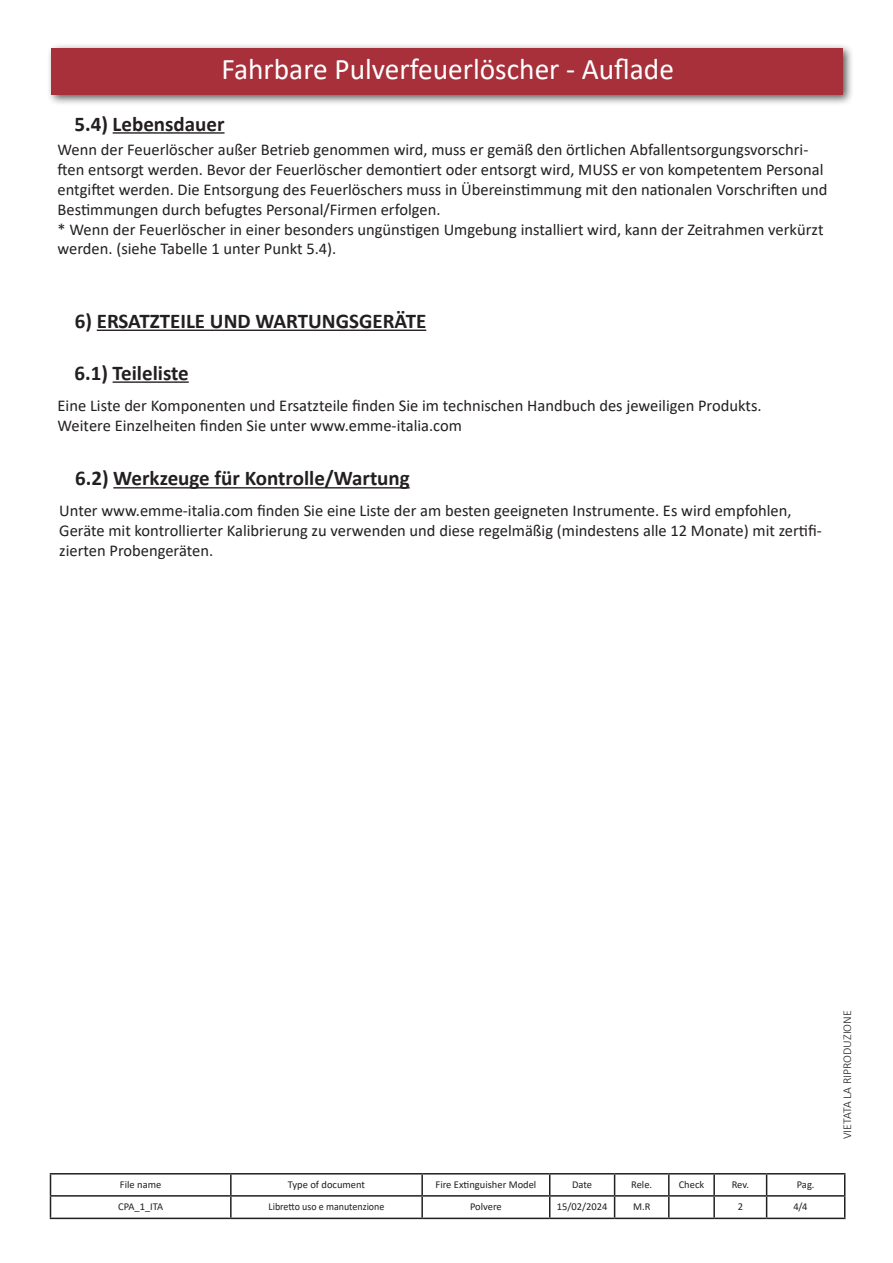
<style>
.page{position:relative;width:893px;height:1263px;background:#fff}
.page>*{position:absolute;margin:0;border:0;box-sizing:border-box;transform-origin:0 0}
.t1{font:30px "Calibri";color:#fff}
.t2{font:700 21px "Calibri";color:#231f20}
.t3{font:16.5px/19.8px "Calibri";color:#231f20}
.t4{font:300 12px "Calibri";color:#231f20}
.t5{font:10.5px "Calibri";color:#231f20}
.t6{font:10.5px "Calibri";color:#231f20;scale:.95 1}
</style>
<div class="page">
<div style="left:46px;top:43px;width:808px;height:63px;background:#231f20;opacity:.75"></div>
<div style="left:52px;top:48px;width:791px;height:46px;background:#a7303a"></div>
<hr style="left:50px;top:1173px;width:181px;height:1px;background:#231f20">
<hr style="left:231px;top:1173px;width:191px;height:1px;background:#231f20">
<hr style="left:230px;top:1174px;width:2px;height:21px;background:#231f20">
<hr style="left:422px;top:1173px;width:128px;height:1px;background:#231f20">
<hr style="left:421px;top:1174px;width:2px;height:21px;background:#231f20">
<hr style="left:550px;top:1173px;width:65px;height:1px;background:#231f20">
<hr style="left:615px;top:1173px;width:54px;height:1px;background:#231f20">
<hr style="left:669px;top:1173px;width:45px;height:1px;background:#231f20">
<hr style="left:668px;top:1174px;width:2px;height:21px;background:#231f20">
<hr style="left:714px;top:1173px;width:53px;height:1px;background:#231f20">
<hr style="left:713px;top:1174px;width:2px;height:21px;background:#231f20">
<hr style="left:767px;top:1173px;width:78px;height:1px;background:#231f20">
<hr style="left:50px;top:1195px;width:181px;height:1px;background:#231f20">
<svg style="left:50px;top:1174px;width:1px;height:43px"></svg>
<hr style="left:231px;top:1195px;width:191px;height:1px;background:#231f20">
<hr style="left:230px;top:1196px;width:2px;height:21px;background:#231f20">
<hr style="left:422px;top:1195px;width:128px;height:1px;background:#231f20">
<hr style="left:421px;top:1196px;width:2px;height:21px;background:#231f20">
<hr style="left:550px;top:1195px;width:65px;height:1px;background:#231f20">
<svg style="left:549px;top:1174px;width:1px;height:43px"></svg>
<hr style="left:615px;top:1195px;width:54px;height:1px;background:#231f20">
<svg style="left:614px;top:1174px;width:1px;height:43px"></svg>
<hr style="left:669px;top:1195px;width:45px;height:1px;background:#231f20">
<hr style="left:668px;top:1196px;width:2px;height:21px;background:#231f20">
<hr style="left:714px;top:1195px;width:53px;height:1px;background:#231f20">
<hr style="left:713px;top:1196px;width:2px;height:21px;background:#231f20">
<hr style="left:767px;top:1195px;width:78px;height:1px;background:#231f20">
<svg style="left:766px;top:1174px;width:1px;height:43px"></svg>
<svg style="left:844px;top:1174px;width:1px;height:43px"></svg>
<hr style="left:50px;top:1217px;width:181px;height:2px;background:#231f20">
<hr style="left:231px;top:1217px;width:191px;height:2px;background:#231f20">
<hr style="left:422px;top:1217px;width:128px;height:2px;background:#231f20">
<hr style="left:550px;top:1217px;width:65px;height:2px;background:#231f20">
<hr style="left:615px;top:1217px;width:54px;height:2px;background:#231f20">
<hr style="left:669px;top:1217px;width:45px;height:2px;background:#231f20">
<hr style="left:714px;top:1217px;width:53px;height:2px;background:#231f20">
<hr style="left:767px;top:1217px;width:78px;height:2px;background:#231f20">
<hr style="left:113px;top:381px;width:76px;height:2px;background:#231f20">
<hr style="left:113px;top:132px;width:112px;height:2px;background:#231f20">
<hr style="left:113px;top:487px;width:297px;height:1px;background:#231f20">
<hr style="left:97px;top:330px;width:329px;height:1px;background:#231f20">
<h1 class="t1" style="left:221px;top:48px;width:454px">Fahrbare Pulverfeuerlöscher - Auflade</h1>
<p class="t2" style="left:74px;top:109px;width:152px">5.4) Lebensdauer</p>
<p class="t3" style="left:58px;top:140px;width:771px">Wenn der Feuerlöscher außer Betrieb genommen wird, muss er gemäß den örtlichen Abfallentsorgungsvorschri&shy;ften entsorgt werden. Bevor der Feuerlöscher demontiert oder entsorgt wird, MUSS er von kompetentem Personal entgiftet werden. Die Entsorgung des Feuerlöschers muss in Übereinstimmung mit den nationalen Vorschriften und Bestimmungen durch befugtes Personal/Firmen erfolgen.<br>* Wenn der Feuerlöscher in einer besonders ungünstigen Umgebung installiert wird, kann der Zeitrahmen verkürzt werden. (siehe Tabelle 1 unter Punkt 5.4).</p>
<p class="t2" style="left:75px;top:306px;width:353px">6) ERSATZTEILE UND WARTUNGSGERÄTE</p>
<p class="t2" style="left:74px;top:358px;width:116px">6.1) Teileliste</p>
<p class="t3" style="left:58px;top:396px;width:706px">Eine Liste der Komponenten und Ersatzteile finden Sie im technischen Handbuch des jeweiligen Produkts.<br>Weitere Einzelheiten finden Sie unter www.emme-italia.com</p>
<p class="t2" style="left:75px;top:464px;width:336px">6.2) Werkzeuge für Kontrolle/Wartung</p>
<p class="t3" style="left:59px;top:500px;width:764px">Unter www.emme-italia.com finden Sie eine Liste der am besten geeigneten Instrumente. Es wird empfohlen,<br>Geräte mit kontrollierter Kalibrierung zu verwenden und diese regelmäßig (mindestens alle 12 Monate) mit zertifi&shy;zierten Probengeräten.</p>
<p class="t5" style="left:120px;top:1177px;width:43px">File name</p>
<p class="t5" style="left:288px;top:1177px;width:79px">Type of document</p>
<p class="t5" style="left:436px;top:1177px;width:102px">Fire Extinguisher Model</p>
<p class="t5" style="left:572px;top:1177px;width:22px">Date</p>
<p class="t5" style="left:631px;top:1177px;width:23px">Rele.</p>
<p class="t5" style="left:679px;top:1177px;width:27px">Check</p>
<p class="t5" style="left:732px;top:1177px;width:19px">Rev.</p>
<p class="t5" style="left:797px;top:1177px;width:19px">Pag.</p>
<p class="t5" style="left:118px;top:1199px;width:47px">CPA_1_ITA</p>
<p class="t6" style="left:269px;top:1199px;width:124px">Libretto uso e manutenzione</p>
<p class="t5" style="left:470px;top:1199px;width:33px">Polvere</p>
<p class="t5" style="left:557px;top:1199px;width:52px">15/02/2024</p>
<p class="t5" style="left:633px;top:1199px;width:19px">M.R</p>
<p class="t5" style="left:738px;top:1199px;width:7px">2</p>
<p class="t5" style="left:793px;top:1199px;width:16px">4/4</p>
<p class="t4" style="left:840px;top:1139px;width:131px;rotate:-90deg">VIETATA LA RIPRODUZIONE</p>
</div>
